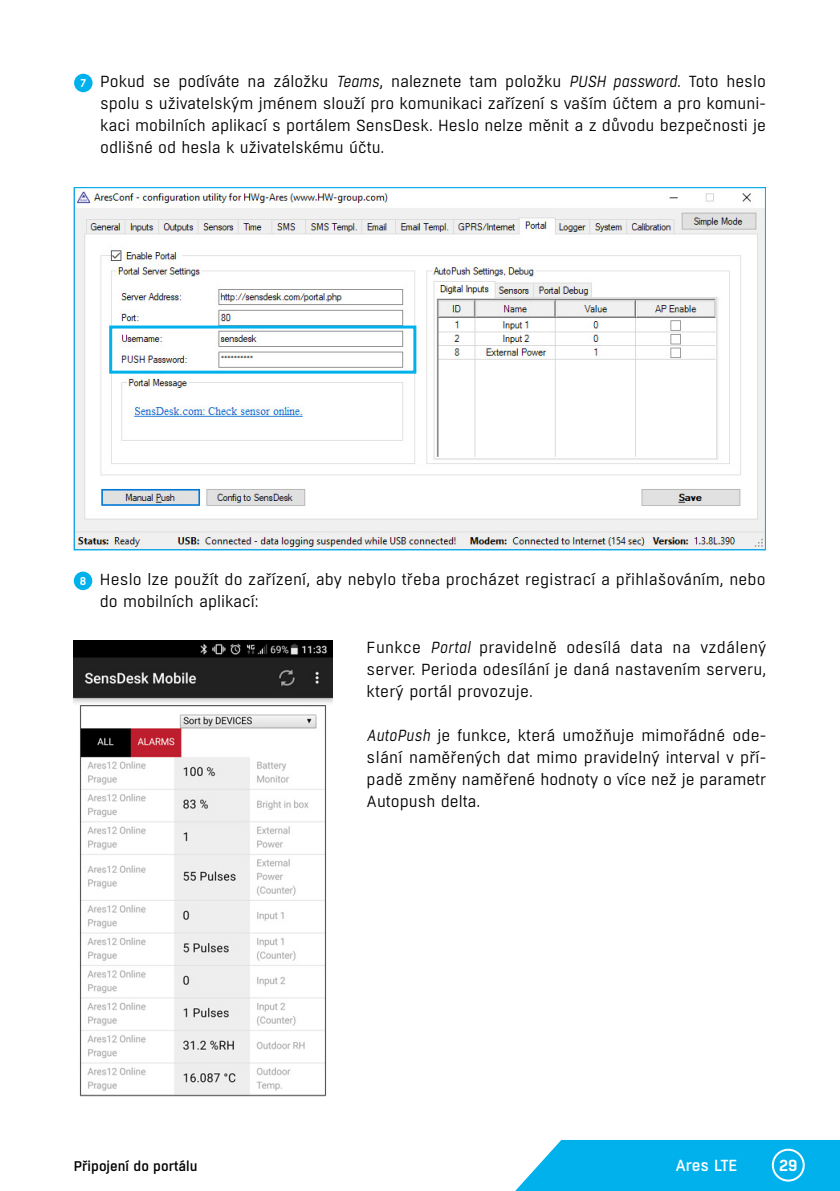
<style>
.page{position:relative;width:840px;height:1191px;background:#fff}
.page>*{position:absolute;margin:0;border:0;box-sizing:border-box;transform-origin:0 0}
.t1{font:16px/22px "Boxed";color:#000;text-align:justify}
.t2{font:500 16px "Boxed";color:#fff}
.t3{font:600 16px "Boxed";color:#fff}
.t4{font:500 14px "Boxed";color:#000}
.t5{font:600 11.2px "Boxed";color:#fff}
.s1{font-style:italic}
</style>
<div class="page">
<svg style="left:515px;top:1140px;width:324px;height:51px;background:#14b7ec"></svg>
<div style="left:771px;top:1148px;width:33px;height:33px;border:2px solid #fff;border-radius:50%"></div>
<div style="left:74px;top:74px;width:18px;height:18px;background:#00b1eb;border-radius:50%"></div>
<div style="left:74px;top:571px;width:18px;height:19px;background:#00b1eb;border-radius:50%"></div>
<img style="left:73px;top:641px;width:259px;height:456px">
<img style="left:75px;top:189px;width:688px;height:359px">
<div style="left:109px;top:325px;width:307px;height:49px;border:3px solid #00b1eb"></div>
<p class="t5" style="left:80px;top:76px;width:7px">7</p>
<p class="t1" style="left:100px;top:71px;width:667px">Pokud se podíváte na záložku <span class="s1">Teams</span>, naleznete tam položku <span class="s1">PUSH password</span>. Toto heslo spolu s uživatelským jménem slouží pro komunikaci zařízení s vaším účtem a pro komuni&shy;kaci mobilních aplikací s portálem SensDesk. Heslo nelze měnit a z důvodu bezpečnosti je odlišné od hesla k uživatelskému účtu.</p>
<p class="t5" style="left:80px;top:573px;width:8px">8</p>
<p class="t1" style="left:100px;top:568px;width:667px">Heslo lze použít do zařízení, aby nebylo třeba procházet registrací a přihlašováním, nebo do mobilních aplikací:</p>
<p class="t1" style="left:366px;top:636px;width:401px">Funkce <span class="s1">Portal</span> pravidelně odesílá data na vzdálený server. Perioda odesílání je daná nastavením serveru, který portál provozuje.</p>
<p class="t1" style="left:366px;top:724px;width:401px"><span class="s1">AutoPush</span> je funkce, která umožňuje mimořádné ode&shy;slání naměřených dat mimo pravidelný interval v pří&shy;padě změny naměřené hodnoty o více než je parametr Autopush delta.</p>
<p class="t4" style="left:74px;top:1157px;width:125px">Připojení do portálu</p>
<p class="t2" style="left:675px;top:1155px;width:64px">Ares LTE</p>
<p class="t3" style="left:778px;top:1155px;width:20px">29</p>
<p class="t2" style="left:659px;top:1158px;width:82px">Damocles2</p>
</div>
